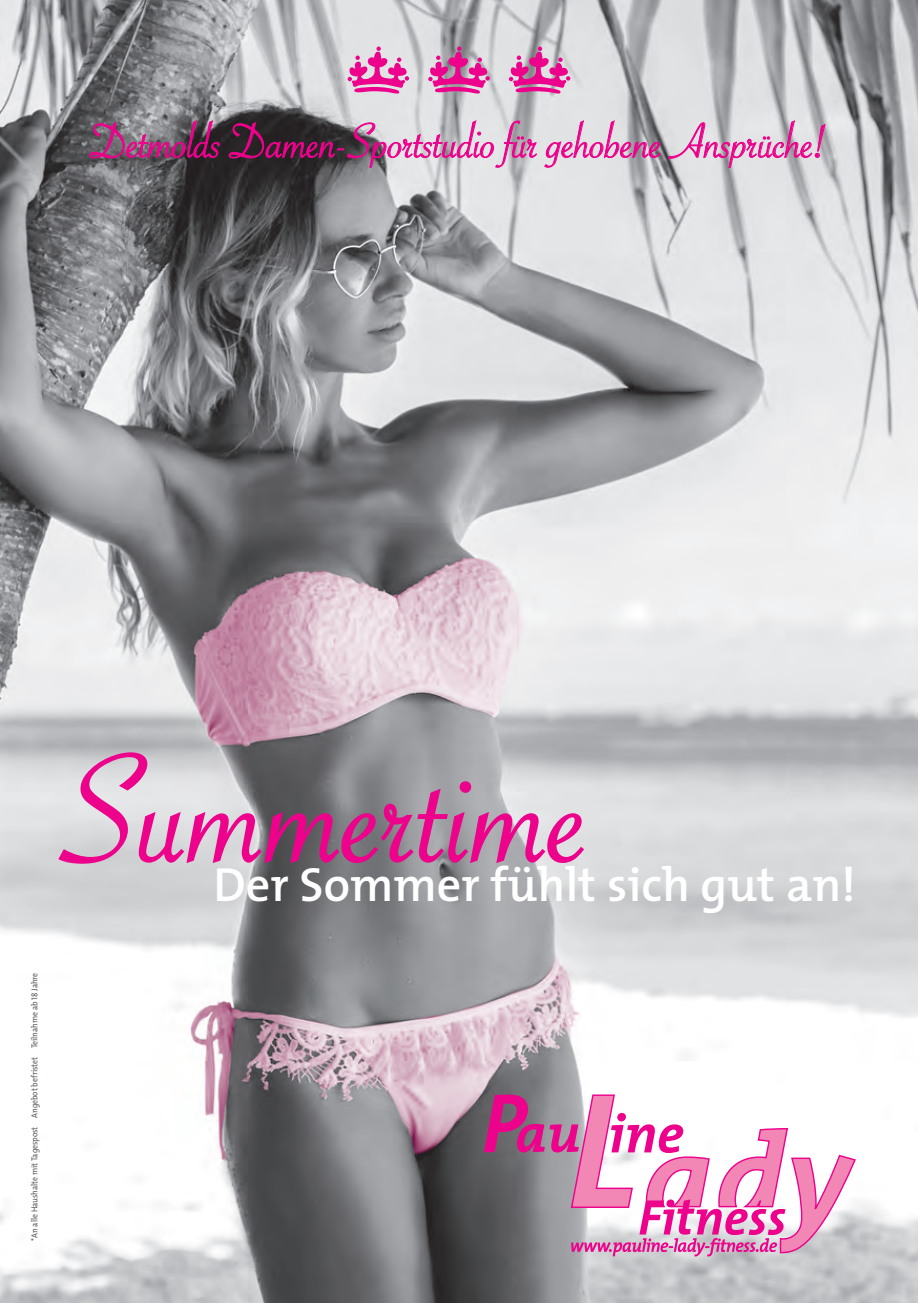
<style>
.page{position:relative;width:918px;height:1303px;background:#fff}
.page>*{position:absolute;margin:0;border:0;box-sizing:border-box;transform-origin:0 0}
.t1{font:164.15px "Savoye Let Plain";color:#ed028c}
.t2{font:52.5px "Savoye Let Plain";letter-spacing:-.01em;color:#ed028c}
.t3{font:600 48.12px "The Mix";color:#fff}
.t4{font:8.75px "The Mix";color:#57585a;scale:.9 1}
.s1{font-family:"The Mix Caps"}
</style>
<div class="page">
<img style="left:0;top:0;width:918px;height:1302px">
<svg style="left:89px;top:119px;width:131px;height:43px;background:#7a546c"></svg>
<svg style="left:228px;top:119px;width:433px;height:49px;background:#a7879b"></svg>
<svg style="left:667px;top:117px;width:159px;height:51px;background:#d8bbce"></svg>
<svg style="left:57px;top:751px;width:528px;height:115px;background:#b69cae"></svg>
<svg style="left:484px;top:1094px;width:372px;height:162px"></svg>
<svg style="left:428px;top:47px;width:62px;height:47px;background:#d373ad"></svg>
<svg style="left:347px;top:47px;width:62px;height:47px;background:#e686c0"></svg>
<svg style="left:509px;top:47px;width:61px;height:47px;background:#d977b2"></svg>
<p class="t2" style="left:90px;top:107px;width:738px">Detmolds Damen-Sportstudio für gehobene Ansprüche!</p>
<p class="t1" style="left:62px;top:703px;width:529px">Summertime</p>
<p class="t3" style="left:213px;top:844px;width:644px">Der Sommer fühlt sich gut an!</p>
<p class="t4" style="left:27px;top:1240px;width:299px;rotate:-90deg">*An alle Haushalte mit Tagespost Angebot befristet Teilnahme ab <span class="s1">18</span> Jahre</p>
</div>
